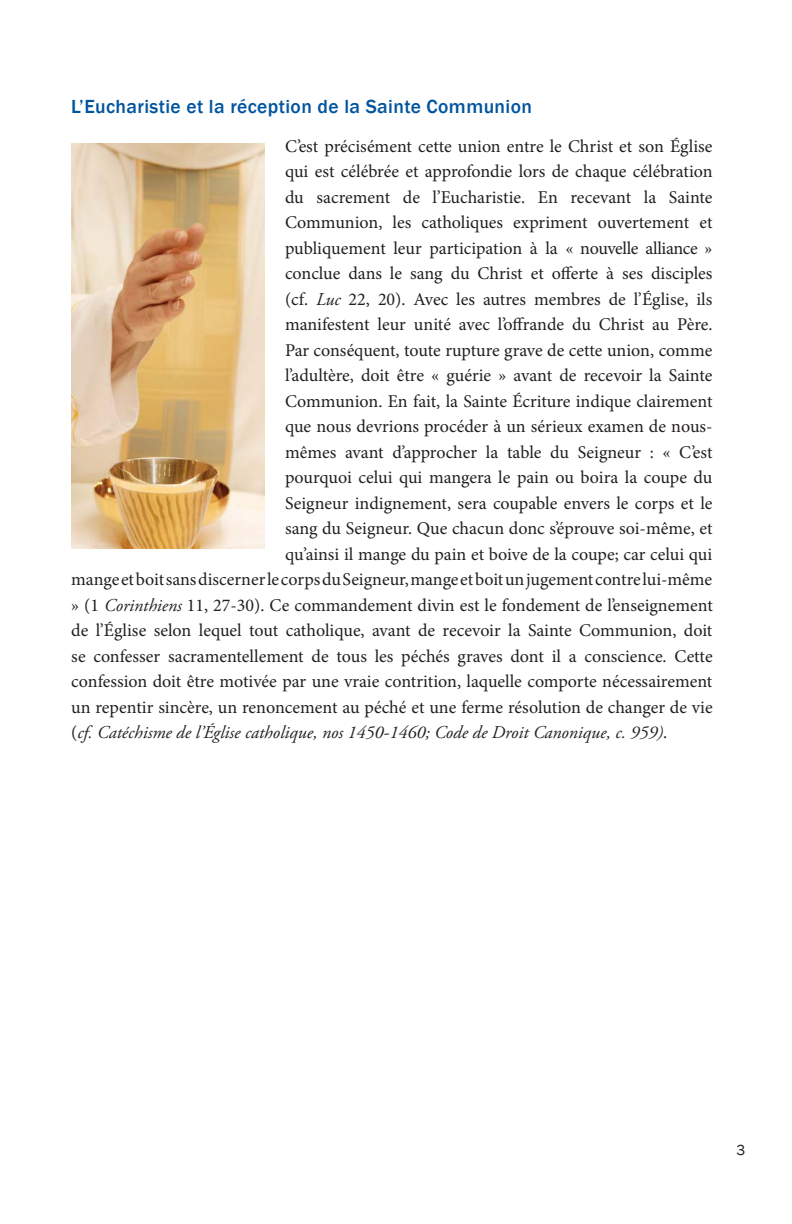
<style>
.page{position:relative;width:792px;height:1224px;background:#fff}
.page>*{position:absolute;margin:0;border:0;box-sizing:border-box;transform-origin:0 0}
.t1{font:500 19.6px "Franklin Gothic";letter-spacing:.02em;color:#00549e}
.t2{font:18px "Minion Pro";color:#231f20}
.t3{font:italic 18px "Adobe Garamond Pro";color:#231f20}
.t4{font:15px "Franklin Gothic";color:#231f20}
.s1{font-family:"Adobe Garamond Pro";font-style:italic}
.s2{font-family:"Minion Pro";font-style:normal}
</style>
<div class="page">
<img style="left:71px;top:143px;width:194px;height:405px">
<p class="t1" style="left:71px;top:94px;width:462px">L’Eucharistie et la réception de la Sainte Communion</p>
<p class="t2" style="left:285px;top:134px;width:429px">C’est précisément cette union entre le Christ et son Église</p>
<p class="t2" style="left:285px;top:159px;width:429px">qui est célébrée et approfondie lors de chaque célébration</p>
<p class="t2" style="left:285px;top:185px;width:429px">du sacrement de l’Eucharistie. En recevant la Sainte</p>
<p class="t2" style="left:285px;top:210px;width:429px">Communion, les catholiques expriment ouvertement et</p>
<p class="t2" style="left:285px;top:236px;width:429px">publiquement leur participation à la « nouvelle alliance »</p>
<p class="t2" style="left:285px;top:261px;width:429px">conclue dans le sang du Christ et offerte à ses disciples</p>
<p class="t2" style="left:285px;top:287px;width:429px">(cf. <span class="s1">Luc</span> 22, 20). Avec les autres membres de l’Église, ils</p>
<p class="t2" style="left:285px;top:312px;width:429px">manifestent leur unité avec l’offrande du Christ au Père.</p>
<p class="t2" style="left:285px;top:338px;width:429px">Par conséquent, toute rupture grave de cette union, comme</p>
<p class="t2" style="left:285px;top:363px;width:429px">l’adultère, doit être « guérie » avant de recevoir la Sainte</p>
<p class="t2" style="left:285px;top:389px;width:429px">Communion. En fait, la Sainte Écriture indique clairement</p>
<p class="t2" style="left:285px;top:414px;width:429px">que nous devrions procéder à un sérieux examen de nous-</p>
<p class="t2" style="left:285px;top:440px;width:429px">mêmes avant d’approcher la table du Seigneur : « C’est</p>
<p class="t2" style="left:285px;top:465px;width:429px">pourquoi celui qui mangera le pain ou boira la coupe du</p>
<p class="t2" style="left:285px;top:491px;width:429px">Seigneur indignement, sera coupable envers le corps et le</p>
<p class="t2" style="left:285px;top:516px;width:429px">sang du Seigneur. Que chacun donc s’éprouve soi-même, et</p>
<p class="t2" style="left:285px;top:542px;width:429px">qu’ainsi il mange du pain et boive de la coupe; car celui qui</p>
<p class="t2" style="left:71px;top:567px;width:643px">mange et boit sans discerner le corps du Seigneur, mange et boit un jugement contre lui-même</p>
<p class="t2" style="left:71px;top:593px;width:643px">» (1 <span class="s1">Corinthiens</span> 11, 27-30). Ce commandement divin est le fondement de l’enseignement</p>
<p class="t2" style="left:71px;top:618px;width:643px">de l’Église selon lequel tout catholique, avant de recevoir la Sainte Communion, doit</p>
<p class="t2" style="left:71px;top:644px;width:643px">se confesser sacramentellement de tous les péchés graves dont il a conscience. Cette</p>
<p class="t2" style="left:71px;top:669px;width:643px">confession doit être motivée par une vraie contrition, laquelle comporte nécessairement</p>
<p class="t2" style="left:71px;top:695px;width:643px">un repentir sincère, un renoncement au péché et une ferme résolution de changer de vie</p>
<p class="t3" style="left:71px;top:722px;width:598px"><span class="s2">(</span>cf. Catéchisme de l’Église catholique, nos 1450-1460; Code de Droit Canonique, c. 959)<span class="s2">.</span></p>
<p class="t4" style="left:736px;top:1141px;width:10px">3</p>
</div>
